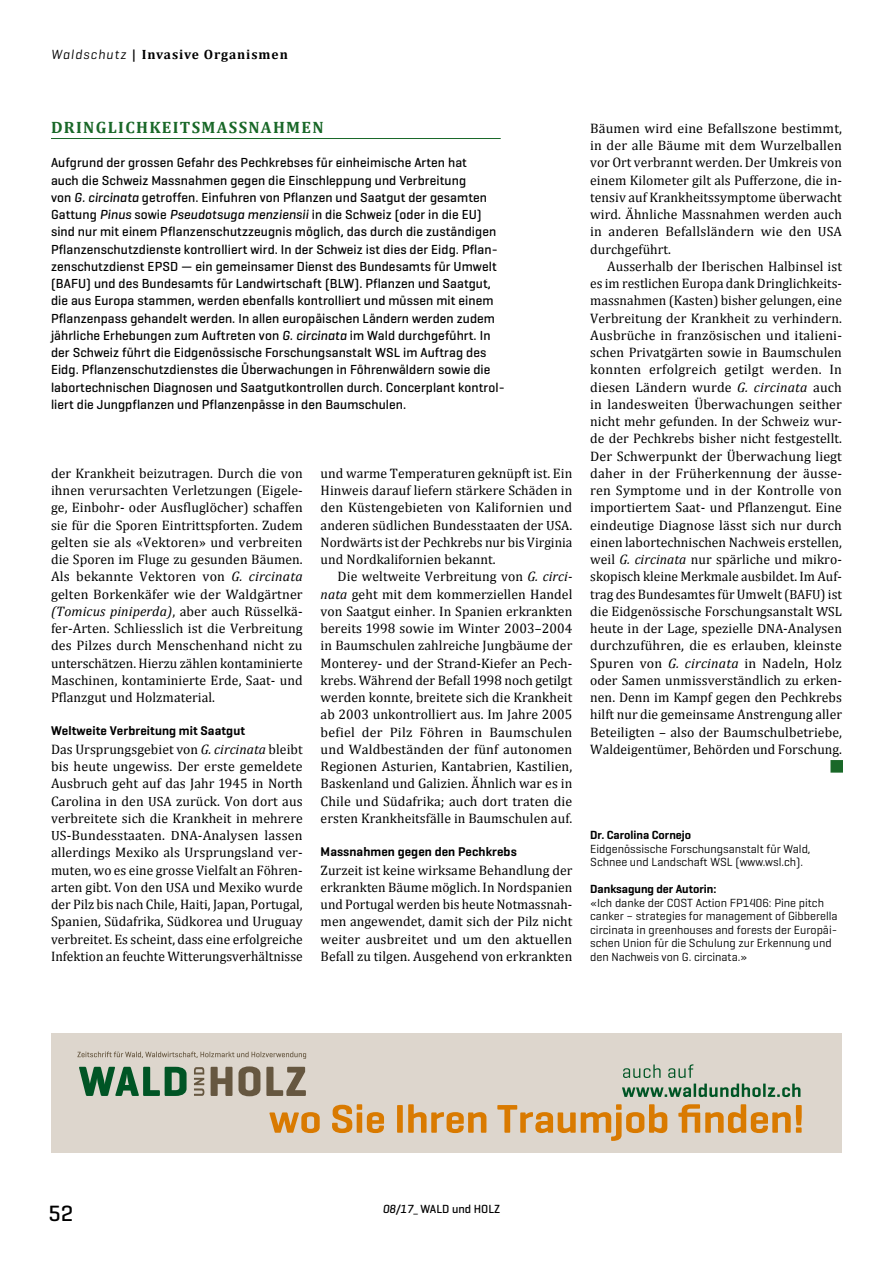
<style>
.page{position:relative;width:893px;height:1263px;background:#fff}
.page>*{position:absolute;margin:0;border:0;box-sizing:border-box;transform-origin:0 0}
.t1{font:500 22.5px "Geogrotesque";color:#000}
.t2{font:700 16.5px "Cambria";letter-spacing:.08em;color:#196828}
.t3{font:13.8px/17.2px "Cambria";letter-spacing:.005em;color:#000;text-align:justify}
.t4{font:13.8px "Zapf Dingbats ITC";color:#196828}
.t5{font:700 13.5px "Cambria";letter-spacing:.07em;color:#000}
.t6{font:500 13.35px/17.2px "Geogrotesque";letter-spacing:.005em;color:#000}
.t7{font:600 12.9px "Geogrotesque";letter-spacing:.01em;color:#000}
.t8{font:12px/13.5px "Geogrotesque";color:#000}
.t9{font:600 12px "Geogrotesque";color:#000}
.t10{font:500 12px "Geogrotesque";color:#000}
.s1{font-family:"Geogrotesque";font-weight:400;font-style:italic}
.s2{font-style:italic}
.s3{font-size:13.35px}
.s4{font-family:"Cambria";font-weight:400}
</style>
<div class="page">
<hr style="left:51px;top:138px;width:450px;height:1px;background:#196828">
<div style="left:830px;top:760px;width:13px;height:13px;border:3px solid #196828"></div>
<div style="left:51px;top:1033px;width:791px;height:119px;background:#ddd6cd"></div>
<svg style="left:269px;top:1112px;width:51px;height:21px"></svg>
<svg style="left:332px;top:1104px;width:52px;height:29px"></svg>
<div style="left:397px;top:1105px;width:6px;height:28px;background:#d97a00"></div>
<svg style="left:408px;top:1104px;width:78px;height:29px"></svg>
<svg style="left:497px;top:1104px;width:170px;height:37px"></svg>
<svg style="left:678px;top:1104px;width:124px;height:29px"></svg>
<svg style="left:622px;top:1064px;width:139px;height:33px"></svg>
<hr style="left:763px;top:1083px;width:3px;height:14px;background:#005525">
<svg style="left:768px;top:1083px;width:32px;height:14px"></svg>
<svg style="left:77px;top:1051px;width:229px;height:8px"></svg>
<svg style="left:79px;top:1067px;width:108px;height:29px"></svg>
<svg style="left:211px;top:1067px;width:21px;height:29px"></svg>
<svg style="left:239px;top:1066px;width:21px;height:30px"></svg>
<svg style="left:266px;top:1067px;width:40px;height:29px"></svg>
<svg style="left:194px;top:1067px;width:10px;height:29px"></svg>
<p class="t5" style="left:51px;top:45px;width:238px"><span class="s1">Waldschutz</span> | INVASIVE ORGANISMEN</p>
<p class="t2" style="left:51px;top:116px;width:274px">DRINGLICHKEITSMASSNAHMEN</p>
<p class="t6" style="left:51px;top:154px;width:455px">Aufgrund der grossen Gefahr des Pechkrebses für einheimische Arten hat<br>auch die Schweiz Massnahmen gegen die Einschleppung und Verbreitung<br>von <span class="s2">G. circinata</span> getroffen. Einfuhren von Pflanzen und Saatgut der gesamten Gattung <span class="s2">Pinus</span> sowie <span class="s2">Pseudotsuga menziensii</span> in die Schweiz (oder in die EU) sind nur mit einem Pflanzenschutzzeugnis möglich, das durch die zuständigen Pflanzenschutzdienste kontrolliert wird. In der Schweiz ist dies der Eidg. Pflan&shy;zenschutzdienst EPSD — ein gemeinsamer Dienst des Bundesamts für Umwelt (BAFU) und des Bundesamts für Landwirtschaft (BLW). Pflanzen und Saatgut, die aus Europa stammen, werden ebenfalls kontrolliert und müssen mit einem Pflanzenpass gehandelt werden. In allen europäischen Ländern werden zudem jährliche Erhebungen zum Auftreten von <span class="s2">G. circinata</span> im Wald durchgeführt. In der Schweiz führt die Eidgenössische Forschungsanstalt WSL im Auftrag des Eidg. Pflanzenschutzdienstes die Überwachungen in Föhrenwäldern sowie die labortechnischen Diagnosen und Saatgutkontrollen durch. Concerplant kontrol&shy;liert die Jungpflanzen und Pflanzenpässe in den Baumschulen.</p>
<p class="t3" style="left:51px;top:464px;width:253px">der Krankheit beizutragen. Durch die von ihnen verursachten Verletzungen (Eigele&shy;ge, Einbohr- oder Ausfluglöcher) schaffen sie für die Sporen Eintrittspforten. Zudem gelten sie als «Vektoren» und verbreiten die Sporen im Fluge zu gesunden Bäumen.<br>Als bekannte Vektoren von <span class="s2">G. circinata </span>gelten Borkenkäfer wie der Waldgärtner <span class="s2">(Tomicus piniperda)</span>, aber auch Rüsselkä&shy;fer-Arten. Schliesslich ist die Verbreitung des Pilzes durch Menschenhand nicht zu unterschätzen. Hierzu zählen kontaminierte Maschinen, kontaminierte Erde, Saat- und Pflanzgut und Holzmaterial.</p>
<p class="t7" style="left:51px;top:723px;width:196px">Weltweite Verbreitung mit Saatgut</p>
<p class="t3" style="left:51px;top:740px;width:253px">Das Ursprungsgebiet von <span class="s2">G. circinata</span> bleibt bis heute ungewiss. Der erste gemeldete Ausbruch geht auf das Jahr 1945 in North Carolina in den <span class="s3">USA</span> zurück. Von dort aus verbreitete sich die Krankheit in mehrere <span class="s3">US</span>-Bundesstaaten. <span class="s3">DNA</span>-Analysen lassen allerdings Mexiko als Ursprungsland ver&shy;muten, wo es eine grosse Vielfalt an Föhren&shy;arten gibt. Von den <span class="s3">USA</span> und Mexiko wurde der Pilz bis nach Chile, Haiti, Japan, Portugal, Spanien, Südafrika, Südkorea und Uruguay verbreitet. Es scheint, dass eine erfolgreiche Infektion an feuchte Witterungsverhältnisse</p>
<p class="t3" style="left:321px;top:464px;width:253px">und warme Temperaturen geknüpft ist. Ein Hinweis darauf liefern stärkere Schäden in den Küstengebieten von Kalifornien und anderen südlichen Bundesstaaten der <span class="s3">USA</span>.<br>Nordwärts ist der Pechkrebs nur bis Virginia und Nordkalifornien bekannt.</p>
<p class="t3" style="left:321px;top:568px;width:253px;text-indent:17px">Die weltweite Verbreitung von <span class="s2">G. circi&shy;nata</span> geht mit dem kommerziellen Handel von Saatgut einher. In Spanien erkrankten bereits 1998 sowie im Winter 2003–2004 in Baumschulen zahlreiche Jungbäume der Monterey- und der Strand-Kiefer an Pech&shy;krebs. Während der Befall 1998 noch getilgt werden konnte, breitete sich die Krankheit ab 2003 unkontrolliert aus. Im Jahre 2005 befiel der Pilz Föhren in Baumschulen und Waldbeständen der fünf autonomen Regionen Asturien, Kantabrien, Kastilien, Baskenland und Galizien. Ähnlich war es in Chile und Südafrika; auch dort traten die ersten Krankheitsfälle in Baumschulen auf.</p>
<p class="t7" style="left:321px;top:843px;width:198px">Massnahmen gegen den Pechkrebs</p>
<p class="t3" style="left:321px;top:861px;width:253px">Zurzeit ist keine wirksame Behandlung der erkrankten Bäume möglich. In Nordspanien und Portugal werden bis heute Notmassnah&shy;men angewendet, damit sich der Pilz nicht weiter ausbreitet und um den aktuellen Befall zu tilgen. Ausgehend von erkrankten</p>
<p class="t3" style="left:590px;top:119px;width:253px">Bäumen wird eine Befallszone bestimmt, in der alle Bäume mit dem Wurzelballen vor Ort verbrannt werden. Der Umkreis von einem Kilometer gilt als Pufferzone, die in&shy;tensiv auf Krankheitssymptome überwacht wird. Ähnliche Massnahmen werden auch in anderen Befallsländern wie den <span class="s3">USA </span>durchgeführt.</p>
<p class="t3" style="left:590px;top:257px;width:253px;text-indent:17px">Ausserhalb der Iberischen Halbinsel ist es im restlichen Europa dank Dringlichkeits&shy;massnahmen (Kasten) bisher gelungen, eine Verbreitung der Krankheit zu verhindern.<br>Ausbrüche in französischen und italieni&shy;schen Privatgärten sowie in Baumschulen konnten erfolgreich getilgt werden. In diesen Ländern wurde <span class="s2">G. circinata</span> auch in landesweiten Überwachungen seither nicht mehr gefunden. In der Schweiz wur&shy;de der Pechkrebs bisher nicht festgestellt.<br>Der Schwerpunkt der Überwachung liegt daher in der Früherkennung der äusse&shy;ren Symptome und in der Kontrolle von importiertem Saat- und Pflanzengut. Eine eindeutige Diagnose lässt sich nur durch einen labortechnischen Nachweis erstellen, weil <span class="s2">G. circinata</span> nur spärliche und mikro&shy;skopisch kleine Merkmale ausbildet. Im Auf&shy;trag des Bundesamtes für Umwelt (<span class="s3">BAFU</span>) ist die Eidgenössische Forschungsanstalt <span class="s3">WSL </span>heute in der Lage, spezielle <span class="s3">DNA</span>-Analysen durchzuführen, die es erlauben, kleinste Spuren von <span class="s2">G. circinata</span> in Nadeln, Holz oder Samen unmissverständlich zu erken&shy;nen. Denn im Kampf gegen den Pechkrebs hilft nur die gemeinsame Anstrengung aller Beteiligten – also der Baumschulbetriebe, Waldeigentümer, Behörden und Forschung.</p>
<p class="t4" style="left:831px;top:760px;width:12px">■</p>
<p class="t9" style="left:590px;top:828px;width:102px">Dr. Carolina Cornejo</p>
<p class="t8" style="left:590px;top:842px;width:222px">Eidgenössische Forschungsanstalt für Wald,<br>Schnee und Landschaft WSL (www.wsl.ch).</p>
<p class="t9" style="left:590px;top:882px;width:128px">Danksagung der Autorin:</p>
<p class="t8" style="left:590px;top:896px;width:249px">«Ich danke der COST Action FP1406: Pine pitch canker – strategies for management of Gibberella circinata in greenhouses and forests der Europäi&shy;schen Union für die Schulung zur Erkennung und den Nachweis von G. circinata.»</p>
<h1 class="t1" style="left:49px;top:1199px;width:26px">52</h1>
<p class="t10" style="left:383px;top:1202px;width:119px"><span class="s2">08/17</span><span class="s4">_</span> Wald und Holz</p>
</div>
